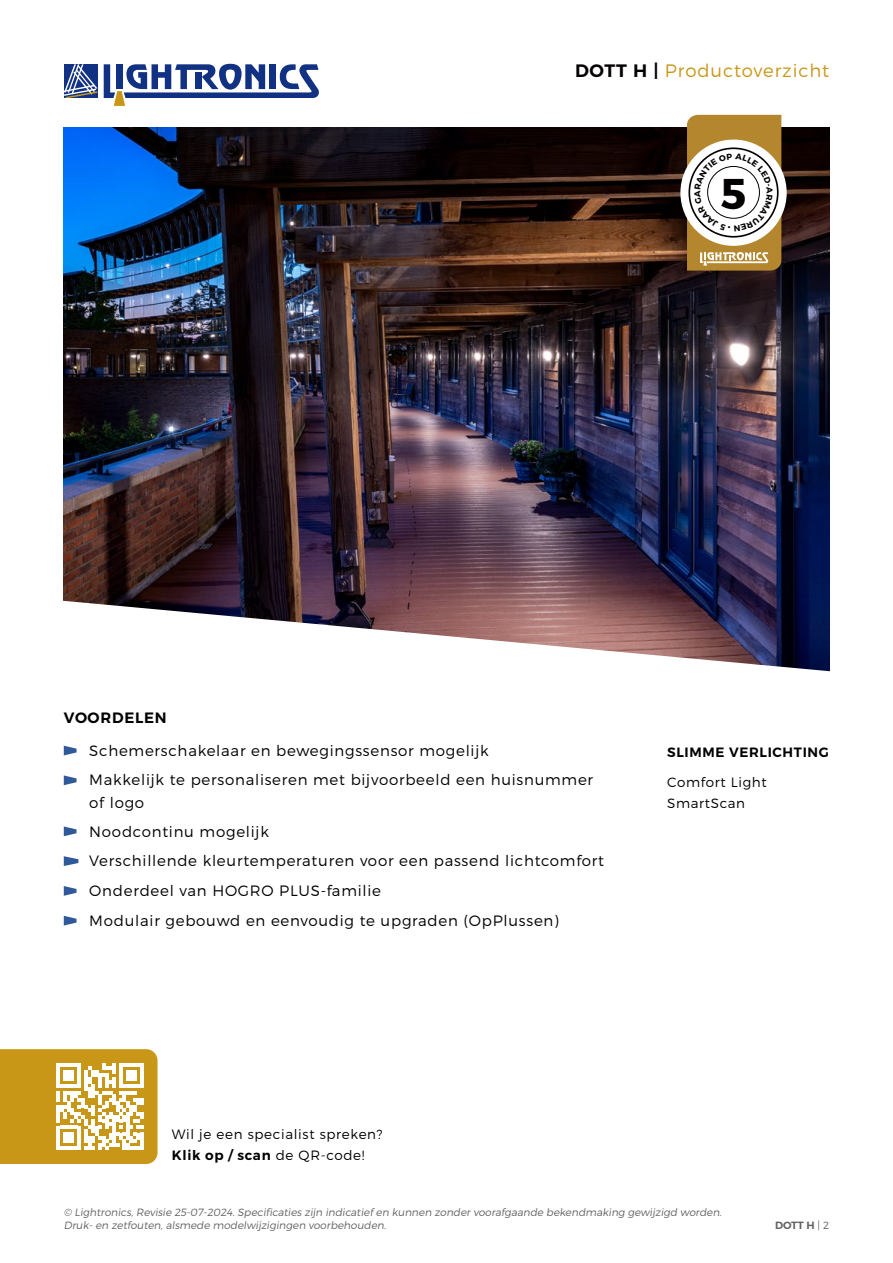
<style>
.page{position:relative;width:893px;height:1263px;background:#fff}
.page>*{position:absolute;margin:0;border:0;box-sizing:border-box;transform-origin:0 0}
.t1{font:42.9px "Trueno Bd";color:#030000}
.t2{font:18px "Trueno Lt";letter-spacing:.05em;color:#c89718}
.t3{font:15px/22.5px "Trueno Lt";letter-spacing:.05em;color:#000}
.t4{font:15px "Trueno S Bd";letter-spacing:.05em;color:#000}
.t5{font:13.5px/21px "Trueno Lt";letter-spacing:.05em;color:#000}
.t6{font:13.5px "Trueno S Bd";letter-spacing:.05em;color:#000}
.t7{font:10.5px/12.6px "Trueno Lt It";color:#636363}
.t8{font:10.5px "Trueno S Bd";color:#636363}
.s1{font-family:"Trueno S Bd";color:#040000}
.s2{font-family:"Trueno Lt"}
</style>
<div class="page">
<img style="left:64px;top:128px;width:765px;height:467px">
<svg style="left:63px;top:595px;width:767px;height:331px"></svg>
<svg style="left:64px;top:64px;width:33px;height:34px"></svg>
<svg style="left:104px;top:64px;width:215px;height:42px"></svg>
<svg style="left:0;top:1049px;width:158px;height:115px"></svg>
<svg style="left:64px;top:856px;width:14px;height:10px"></svg>
<svg style="left:64px;top:746px;width:13px;height:9px"></svg>
<svg style="left:64px;top:826px;width:13px;height:10px"></svg>
<svg style="left:64px;top:886px;width:13px;height:10px"></svg>
<svg style="left:64px;top:775px;width:13px;height:10px"></svg>
<div style="left:680px;top:140px;width:107px;height:106px;background:#fff;border-radius:50%"></div>
<svg style="left:64px;top:916px;width:13px;height:9px"></svg>
<svg style="left:687px;top:115px;width:94px;height:156px"></svg>
<p class="t2" style="left:575px;top:60px;width:256px"><span class="s1">DOTT H |</span> Productoverzicht</p>
<h1 class="t1" style="left:721px;top:167px;width:27px">5</h1>
<p class="t4" style="left:64px;top:708px;width:104px">VOORDELEN</p>
<p class="t3" style="left:89px;top:739px;width:401px">Schemerschakelaar en bewegingssensor mogelijk</p>
<p class="t3" style="left:89px;top:769px;width:505px">Makkelijk te personaliseren met bijvoorbeeld een huisnummer of logo</p>
<p class="t3" style="left:89px;top:820px;width:181px">Noodcontinu mogelijk</p>
<p class="t3" style="left:89px;top:849px;width:516px">Verschillende kleurtemperaturen voor een passend lichtcomfort</p>
<p class="t3" style="left:89px;top:879px;width:293px">Onderdeel van HOGRO PLUS-familie</p>
<p class="t3" style="left:89px;top:909px;width:471px">Modulair gebouwd en eenvoudig te upgraden (OpPlussen)</p>
<p class="t6" style="left:667px;top:744px;width:163px">SLIMME VERLICHTING</p>
<p class="t5" style="left:667px;top:771px;width:101px">Comfort Light<br>SmartScan</p>
<p class="t5" style="left:172px;top:1123px;width:212px">Wil je een specialist spreken?</p>
<p class="t6" style="left:172px;top:1146px;width:194px">Klik op / scan <span class="s2">de QR-code!</span></p>
<p class="t7" style="left:64px;top:1206px;width:659px">© Lightronics, Revisie 25-07-2024. Specificaties zijn indicatief en kunnen zonder voorafgaande bekendmaking gewijzigd worden.<br>Druk- en zetfouten, alsmede modelwijzigingen voorbehouden.</p>
<p class="t8" style="left:775px;top:1219px;width:56px">DOTT H <span class="s2">| 2</span></p>
</div>
